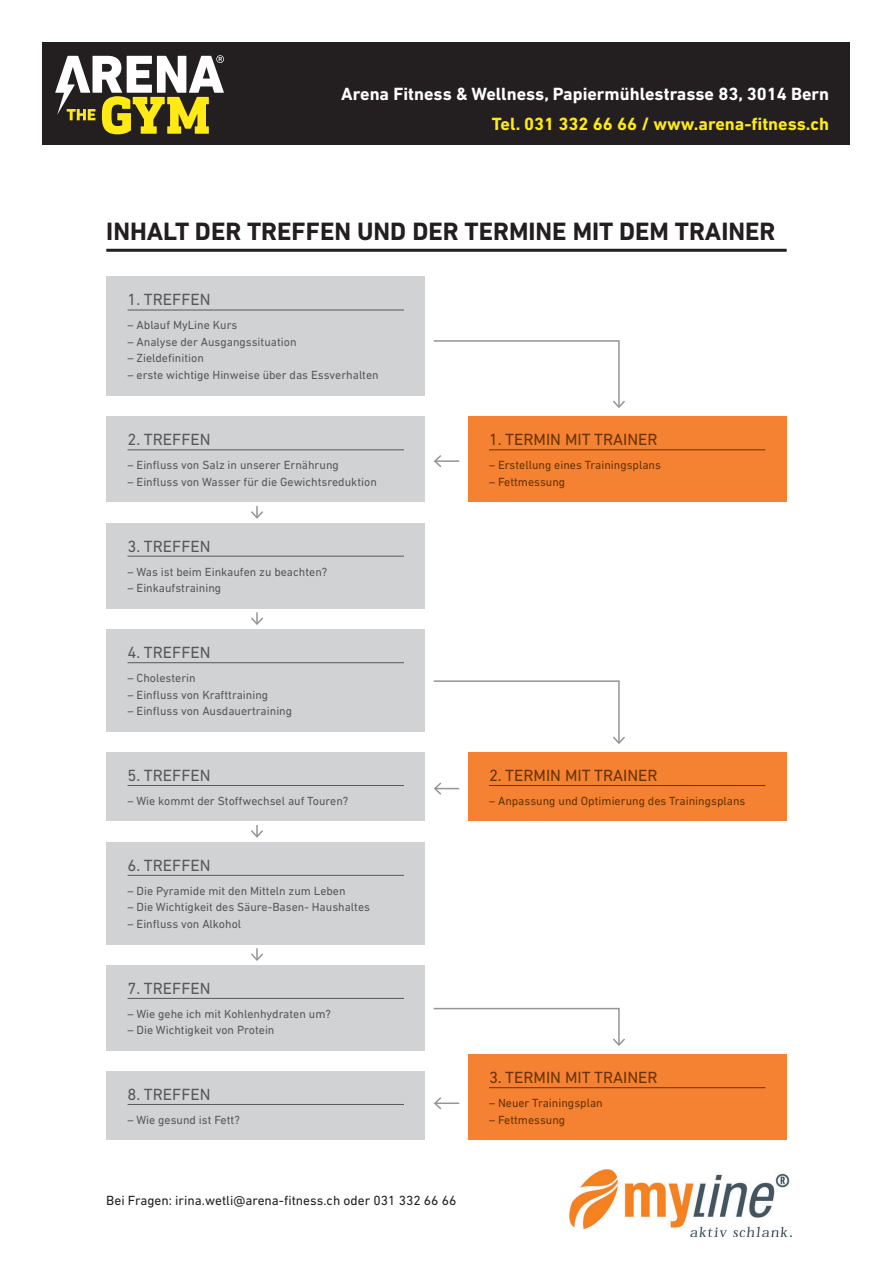
<style>
.page{position:relative;width:893px;height:1263px;background:#fff}
.page>*{position:absolute;margin:0;border:0;box-sizing:border-box;transform-origin:0 0}
.t1{font:700 25.5px "DIN Next LT Pro";color:#231f20}
.t2{font:700 18px "DIN Next LT Pro";color:#fff}
.t3{font:700 18px "DIN Next LT Pro";color:#ffea16}
.t4{font:16.5px "DIN Next LT Pro";color:#57585a}
.t5{font:16.5px "DIN Next LT Pro";color:#683202}
.t6{font:13.5px "DIN Next LT Pro";color:#231f20}
.t7{font:12px "DIN Next LT Pro";color:#57585a}
.t8{font:12px "DIN Next LT Pro";color:#683202}
</style>
<div class="page">
<hr style="left:106px;top:249px;width:681px;height:3px;background:#231f20">
<div style="left:106px;top:276px;width:319px;height:119px;background:#d1d2d4"></div>
<hr style="left:128px;top:310px;width:276px;height:1px;background:#57585a">
<div style="left:106px;top:417px;width:319px;height:85px;background:#d1d2d4"></div>
<hr style="left:128px;top:449px;width:276px;height:1px;background:#57585a">
<div style="left:468px;top:417px;width:319px;height:85px;background:#f48232"></div>
<hr style="left:489px;top:449px;width:276px;height:1px;background:#683202">
<div style="left:468px;top:753px;width:319px;height:68px;background:#f48232"></div>
<hr style="left:489px;top:785px;width:276px;height:1px;background:#683202">
<div style="left:468px;top:1054px;width:319px;height:86px;background:#f48232"></div>
<hr style="left:489px;top:1087px;width:276px;height:1px;background:#683202">
<div style="left:106px;top:523px;width:319px;height:85px;background:#d1d2d4"></div>
<hr style="left:128px;top:556px;width:276px;height:1px;background:#57585a">
<div style="left:106px;top:629px;width:319px;height:102px;background:#d1d2d4"></div>
<hr style="left:128px;top:662px;width:276px;height:1px;background:#57585a">
<div style="left:106px;top:753px;width:319px;height:68px;background:#d1d2d4"></div>
<hr style="left:128px;top:785px;width:276px;height:1px;background:#57585a">
<div style="left:106px;top:842px;width:319px;height:102px;background:#d1d2d4"></div>
<hr style="left:128px;top:875px;width:276px;height:1px;background:#57585a">
<div style="left:106px;top:965px;width:319px;height:85px;background:#d1d2d4"></div>
<hr style="left:128px;top:998px;width:276px;height:1px;background:#57585a">
<div style="left:106px;top:1071px;width:319px;height:69px;background:#d1d2d4"></div>
<hr style="left:128px;top:1104px;width:276px;height:1px;background:#57585a">
<svg style="left:433px;top:340px;width:192px;height:68px"></svg>
<svg style="left:433px;top:680px;width:192px;height:64px"></svg>
<svg style="left:433px;top:1007px;width:192px;height:39px"></svg>
<hr style="left:435px;top:460px;width:24px;height:2px;background:#939598">
<svg style="left:434px;top:455px;width:9px;height:12px"></svg>
<svg style="left:434px;top:782px;width:25px;height:13px"></svg>
<hr style="left:435px;top:1102px;width:24px;height:2px;background:#939598">
<svg style="left:434px;top:1097px;width:9px;height:13px"></svg>
<svg style="left:251px;top:506px;width:12px;height:13px"></svg>
<svg style="left:251px;top:612px;width:12px;height:13px"></svg>
<svg style="left:251px;top:825px;width:12px;height:13px"></svg>
<svg style="left:251px;top:948px;width:12px;height:13px"></svg>
<img style="left:570px;top:1169px;width:221px;height:67px">
<div style="left:43px;top:43px;width:807px;height:102px;background:#231f20"></div>
<svg style="left:55px;top:55px;width:169px;height:79px"></svg>
<h2 class="t2" style="left:341px;top:83px;width:489px">Arena Fitness &amp; Wellness, Papiermühlestrasse 83, 3014 Bern</h2>
<h2 class="t3" style="left:492px;top:113px;width:339px">Tel. 031 332 66 66 / www.arena-fitness.ch</h2>
<h1 class="t1" style="left:106px;top:217px;width:671px">INHALT DER TREFFEN UND DER TERMINE MIT DEM TRAINER</h1>
<h3 class="t4" style="left:128px;top:290px;width:85px">1. TREFFEN</h3>
<p class="t7" style="left:128px;top:318px;width:111px">– Ablauf MyLine Kurs</p>
<p class="t7" style="left:128px;top:335px;width:171px">– Analyse der Ausgangssituation</p>
<p class="t7" style="left:128px;top:351px;width:78px">– Zieldefinition</p>
<p class="t7" style="left:128px;top:368px;width:253px">– erste wichtige Hinweise über das Essverhalten</p>
<h3 class="t4" style="left:128px;top:430px;width:85px">2. TREFFEN</h3>
<p class="t7" style="left:128px;top:458px;width:213px">– Einfluss von Salz in unserer Ernährung</p>
<p class="t7" style="left:128px;top:475px;width:251px">– Einfluss von Wasser für die Gewichtsreduktion</p>
<h3 class="t4" style="left:128px;top:536px;width:85px">3. TREFFEN</h3>
<p class="t7" style="left:128px;top:564px;width:201px">– Was ist beim Einkaufen zu beachten?</p>
<p class="t7" style="left:128px;top:581px;width:95px">– Einkaufstraining</p>
<h3 class="t4" style="left:128px;top:643px;width:85px">4. TREFFEN</h3>
<p class="t7" style="left:128px;top:671px;width:70px">– Cholesterin</p>
<p class="t7" style="left:128px;top:687px;width:142px">– Einfluss von Krafttraining</p>
<p class="t7" style="left:128px;top:704px;width:166px">– Einfluss von Ausdauertraining</p>
<h3 class="t4" style="left:128px;top:766px;width:85px">5. TREFFEN</h3>
<p class="t7" style="left:128px;top:794px;width:222px">– Wie kommt der Stoffwechsel auf Touren?</p>
<h3 class="t4" style="left:128px;top:855px;width:85px">6. TREFFEN</h3>
<p class="t7" style="left:128px;top:884px;width:220px">– Die Pyramide mit den Mitteln zum Leben</p>
<p class="t7" style="left:128px;top:900px;width:244px">– Die Wichtigkeit des Säure-Basen- Haushaltes</p>
<p class="t7" style="left:128px;top:917px;width:115px">– Einfluss von Alkohol</p>
<h3 class="t4" style="left:128px;top:979px;width:85px">7. TREFFEN</h3>
<p class="t7" style="left:128px;top:1007px;width:205px">– Wie gehe ich mit Kohlenhydraten um?</p>
<p class="t7" style="left:128px;top:1023px;width:148px">– Die Wichtigkeit von Protein</p>
<h3 class="t4" style="left:128px;top:1085px;width:85px">8. TREFFEN</h3>
<p class="t7" style="left:128px;top:1113px;width:114px">– Wie gesund ist Fett?</p>
<p class="t6" style="left:106px;top:1193px;width:352px">Bei Fragen: irina.wetli@arena-fitness.ch oder 031 332 66 66</p>
<h3 class="t5" style="left:489px;top:430px;width:170px">1. TERMIN MIT TRAINER</h3>
<p class="t8" style="left:489px;top:458px;width:173px">– Erstellung eines Trainingsplans</p>
<p class="t8" style="left:489px;top:475px;width:78px">– Fettmessung</p>
<h3 class="t5" style="left:489px;top:766px;width:170px">2. TERMIN MIT TRAINER</h3>
<p class="t8" style="left:489px;top:794px;width:258px">– Anpassung und Optimierung des Trainingsplans</p>
<h3 class="t5" style="left:489px;top:1068px;width:170px">3. TERMIN MIT TRAINER</h3>
<p class="t8" style="left:489px;top:1096px;width:115px">– Neuer Trainingsplan</p>
<p class="t8" style="left:489px;top:1112px;width:78px">– Fettmessung</p>
</div>
